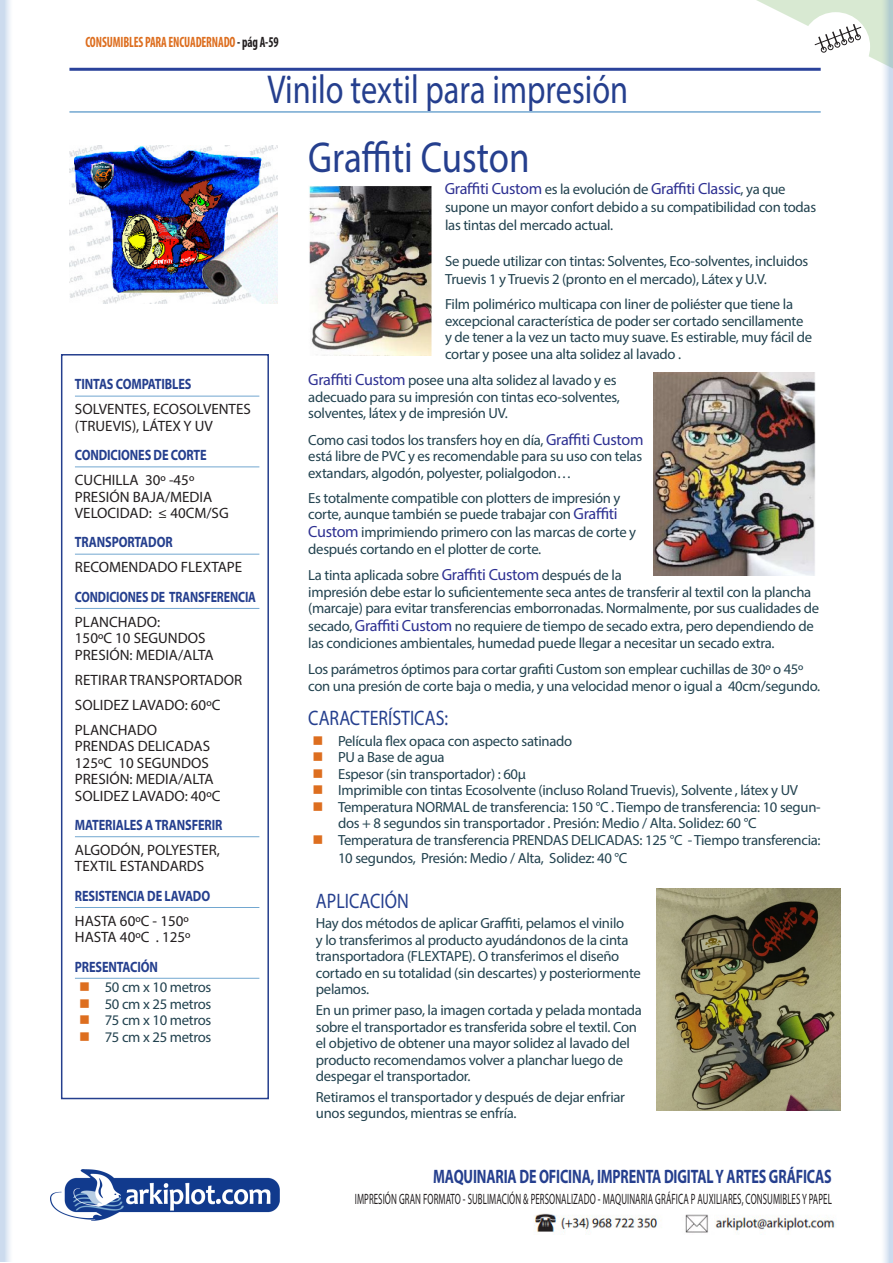
<style>
.page{position:relative;width:893px;height:1263px;background:#fff}
.page>*{position:absolute;margin:0;border:0;box-sizing:border-box;transform-origin:0 0}
.tituloproducto{font:43.5px "Myriad Pro";color:#253f8e;scale:.85 1}
.tituloSección{font:40.5px "Myriad Pro";color:#253f8e;scale:.8 1}
.subtituloproducto{font:21px "Myriad Pro";color:#253f8e;scale:.85 1}
.t1{font:700 19.5px "Myriad Pro";letter-spacing:-.01em;color:#253f8e;scale:.72 1}
.Párrafo{font:16.2px "Myriad Pro";letter-spacing:-.02em;color:#2e3092}
.párrafo_2{font:15px/16.5px "Myriad Pro";color:#231f20}
.lista_-_Cabeza{font:700 15px "Myriad Pro";letter-spacing:-.01em;color:#253f8e;scale:.82 1}
.párrafo_2-2{font:15px "Myriad Pro";color:#231f20;scale:.59 1}
.lista_-_Copia{font:700 condensed 15px "Myriad Pro";letter-spacing:-.01em;color:#dd6e1f;scale:.82 1}
.lista_-_Cabeza-2{font:700 15px "Myriad Pro";letter-spacing:-.01em;color:#253f8e;scale:.79 1}
.Párrafo-2{font:14.7px/16.5px "Myriad Pro";letter-spacing:-.02em;color:#22424f}
.s1{color:#231f20}
.s2{font-size:14.7px;color:#22424f}
.s3{font-size:16.2px;color:#2e3092}
</style>
<div class="page">
<img style="left:534px;top:1213px;width:301px;height:22px">
<svg style="left:743px;top:0;width:137px;height:68px"></svg>
<img style="left:50px;top:1170px;width:230px;height:50px">
<svg style="left:0;top:0;width:10px;height:1262px;background:#d7e3f1"></svg>
<svg style="left:880px;top:0;width:13px;height:1262px"></svg>
<hr style="left:69px;top:68px;width:752px;height:3px;background:#2b439b">
<hr style="left:69px;top:111px;width:752px;height:2px;background:#72a7d0">
<img style="left:309px;top:186px;width:122px;height:170px">
<div style="left:61px;top:354px;width:208px;height:745px;border:2px solid #253f8e"></div>
<hr style="left:75px;top:396px;width:184px;height:1px;background:#72a7d0">
<hr style="left:75px;top:466px;width:184px;height:1px;background:#72a7d0">
<hr style="left:75px;top:554px;width:184px;height:1px;background:#72a7d0">
<hr style="left:75px;top:608px;width:184px;height:1px;background:#72a7d0">
<hr style="left:75px;top:836px;width:184px;height:1px;background:#72a7d0">
<hr style="left:75px;top:907px;width:184px;height:1px;background:#72a7d0">
<hr style="left:75px;top:978px;width:184px;height:1px;background:#72a7d0">
<img style="left:653px;top:372px;width:163px;height:203px">
<img style="left:656px;top:889px;width:184px;height:222px">
<img style="left:69px;top:146px;width:208px;height:158px">
<p class="lista_-_Copia" style="left:85px;top:32px;width:237px">CONSUMIBLES PARA ENCUADERNADO <span class="s1">- pág A-59</span></p>
<p class="tituloSección" style="left:268px;top:64px;width:452px">Vinilo textil para impresión</p>
<p class="tituloproducto" style="left:308px;top:130px;width:262px">Graffiti Custon</p>
<p class="Párrafo" style="left:445px;top:179px;width:342px">Graffiti Custom <span class="s2">es la evolución de</span> Graffiti Classic<span class="s2">, ya que</span></p>
<p class="Párrafo-2" style="left:445px;top:198px;width:373px;line-height:18px">supone un mayor confort debido a su compatibilidad con todas las tintas del mercado actual.</p>
<p class="Párrafo-2" style="left:445px;top:252px;width:365px;line-height:18px">Se puede utilizar con tintas: Solventes, Eco-solventes, incluidos<br>Truevis 1 y Truevis 2 (pronto en el mercado), Látex y U.V.</p>
<p class="Párrafo-2" style="left:445px;top:296px;width:369px">Film polimérico multicapa con liner de poliéster que tiene la excepcional característica de poder ser cortado sencillamente y de tener a la vez un tacto muy suave. Es estirable, muy fácil de cortar y posee una alta solidez al lavado .</p>
<p class="Párrafo-2" style="left:308px;top:372px;width:313px"><span class="s3">Graffiti Custom</span> posee una alta solidez al lavado y es adecuado para su impresión con tintas eco-solventes, solventes, látex y de impresión UV.</p>
<p class="Párrafo-2" style="left:308px;top:431px;width:337px;text-align:justify">Como casi todos los transfers hoy en día, <span class="s3">Graffiti Custom </span>está libre de PVC y es recomendable para su uso con telas extandars, algodón, polyester, polialgodon…</p>
<p class="Párrafo-2" style="left:308px;top:489px;width:314px">Es totalmente compatible con plotters de impresión y corte, aunque también se puede trabajar con <span class="s3">Graffiti</span></p>
<p class="Párrafo-2" style="left:308px;top:524px;width:329px"><span class="s3">Custom</span> imprimiendo primero con las marcas de corte y después cortando en el plotter de corte.</p>
<p class="Párrafo-2" style="left:308px;top:567px;width:512px">La tinta aplicada sobre <span class="s3">Graffiti Custom</span> después de la<br>impresión debe estar lo suficientemente seca antes de transferir al textil con la plancha (marcaje) para evitar transferencias emborronadas. Normalmente, por sus cualidades de</p>
<p class="Párrafo-2" style="left:308px;top:618px;width:507px">secado, <span class="s3">Graffiti Custom</span> no requiere de tiempo de secado extra, pero dependiendo de las condiciones ambientales, humedad puede llegar a necesitar un secado extra.</p>
<p class="Párrafo-2" style="left:308px;top:661px;width:513px">Los parámetros óptimos para cortar grafiti Custom son emplear cuchillas de 30º o 45º con una presión de corte baja o media, y una velocidad menor o igual a 40cm/segundo.</p>
<p class="subtituloproducto" style="left:308px;top:705px;width:166px">CARACTERÍSTICAS:</p>
<p class="Párrafo-2" style="left:338px;top:732px;width:236px">Película flex opaca con aspecto satinado</p>
<p class="Párrafo-2" style="left:338px;top:748px;width:108px">PU a Base de agua</p>
<p class="Párrafo-2" style="left:338px;top:765px;width:189px">Espesor (sin transportador) : 60μ</p>
<p class="Párrafo-2" style="left:338px;top:781px;width:461px">Imprimible con tintas Ecosolvente (incluso Roland Truevis), Solvente , látex y UV</p>
<p class="Párrafo-2" style="left:338px;top:798px;width:484px">Temperatura NORMAL de transferencia: 150 °C . Tiempo de transferencia: 10 segun&shy;dos + 8 segundos sin transportador . Presión: Medio / Alta. Solidez: 60 °C</p>
<p class="Párrafo-2" style="left:338px;top:830px;width:484px;line-height:18px">Temperatura de transferencia PRENDAS DELICADAS: 125 °C - Tiempo transferencia:<br>10 segundos, Presión: Medio / Alta, Solidez: 40 °C</p>
<p class="lista_-_Cabeza" style="left:75px;top:374px;width:144px">TINTAS COMPATIBLES</p>
<p class="párrafo_2" style="left:75px;top:401px;width:177px">SOLVENTES, ECOSOLVENTES (TRUEVIS), LÁTEX Y UV</p>
<p class="lista_-_Cabeza" style="left:75px;top:445px;width:162px">CONDICIONES DE CORTE</p>
<p class="párrafo_2" style="left:75px;top:472px;width:155px">CUCHILLA 30º -45º<br>PRESIÓN BAJA/MEDIA<br>VELOCIDAD: ≤ 40CM/SG</p>
<p class="lista_-_Cabeza" style="left:75px;top:533px;width:121px">TRANSPORTADOR</p>
<p class="párrafo_2" style="left:75px;top:559px;width:169px">RECOMENDADO FLEXTAPE</p>
<p class="lista_-_Cabeza-2" style="left:75px;top:587px;width:231px">CONDICIONES DE TRANSFERENCIA</p>
<p class="párrafo_2" style="left:75px;top:613px;width:140px">PLANCHADO:<br>150ºC 10 SEGUNDOS<br>PRESIÓN: MEDIA/ALTA</p>
<p class="párrafo_2" style="left:75px;top:671px;width:169px">RETIRAR TRANSPORTADOR</p>
<p class="párrafo_2" style="left:75px;top:696px;width:147px">SOLIDEZ LAVADO: 60ºC</p>
<p class="párrafo_2" style="left:75px;top:721px;width:147px">PLANCHADO<br>PRENDAS DELICADAS<br>125ºC 10 SEGUNDOS<br>PRESIÓN: MEDIA/ALTA<br>SOLIDEZ LAVADO: 40ºC</p>
<p class="lista_-_Cabeza" style="left:75px;top:815px;width:181px">MATERIALES A TRANSFERIR</p>
<p class="párrafo_2" style="left:75px;top:841px;width:147px">ALGODÓN, POLYESTER,<br>TEXTIL ESTANDARDS</p>
<p class="lista_-_Cabeza" style="left:75px;top:886px;width:166px">RESISTENCIA DE LAVADO</p>
<p class="párrafo_2" style="left:75px;top:912px;width:117px">HASTA 60ºC - 150º<br>HASTA 40ºC . 125º</p>
<p class="lista_-_Cabeza" style="left:75px;top:957px;width:103px">PRESENTACIÓN</p>
<p class="Párrafo-2" style="left:105px;top:979px;width:108px">50 cm x 10 metros</p>
<p class="Párrafo-2" style="left:105px;top:995px;width:108px">50 cm x 25 metros</p>
<p class="Párrafo-2" style="left:105px;top:1012px;width:108px">75 cm x 10 metros</p>
<p class="Párrafo-2" style="left:105px;top:1028px;width:108px">75 cm x 25 metros</p>
<p class="subtituloproducto" style="left:316px;top:887px;width:111px">APLICACIÓN</p>
<p class="Párrafo-2" style="left:316px;top:915px;width:326px">Hay dos métodos de aplicar Graffiti, pelamos el vinilo<br>y lo transferimos al producto ayudándonos de la cinta transportadora (FLEXTAPE). O transferimos el diseño cortado en su totalidad (sin descartes) y posteriormente pelamos.</p>
<p class="Párrafo-2" style="left:316px;top:1001px;width:328px">En un primer paso, la imagen cortada y pelada montada sobre el transportador es transferida sobre el textil. Con el objetivo de obtener una mayor solidez al lavado del producto recomendamos volver a planchar luego de despegar el transportador.</p>
<p class="Párrafo-2" style="left:316px;top:1088px;width:311px">Retiramos el transportador y después de dejar enfriar unos segundos, mientras se enfría.</p>
<h3 class="t1" style="left:433px;top:1164px;width:555px">MAQUINARIA DE OFICINA, IMPRENTA DIGITAL Y ARTES GRÁFICAS</h3>
<p class="párrafo_2-2" style="left:355px;top:1190px;width:810px">IMPRESIÓN GRAN FORMATO - SUBLIMACIÓN &amp; PERSONALIZADO - MAQUINARIA GRÁFICA P AUXILIARES, CONSUMIBLES Y PAPEL</p>
</div>
